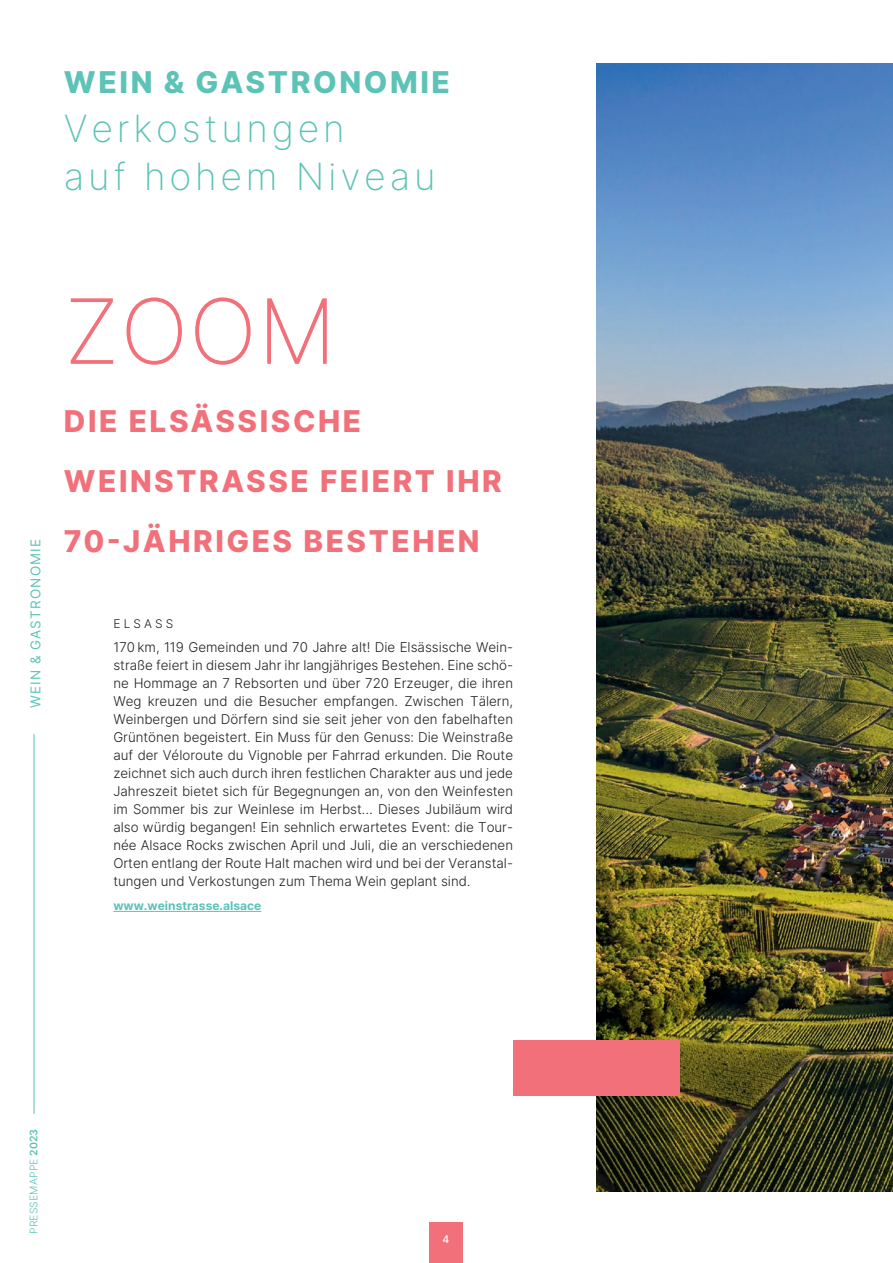
<style>
.page{position:relative;width:893px;height:1263px;background:#fff}
.page>*{position:absolute;margin:0;border:0;box-sizing:border-box;transform-origin:0 0}
.t1{font:200 90px "Inter";color:#f17079}
.t2{font:200 37.5px/48px "Inter";letter-spacing:.1em;color:#5cc3b6}
.t3{font:800 30px/60px "Inter";letter-spacing:.085em;color:#f17079}
.t4{font:800 30px "Inter";letter-spacing:.085em;color:#5cc3b6}
.t5{font:300 13.5px/18px "Inter";color:#231f20;text-align:justify}
.t6{font:13.5px "Inter";letter-spacing:.085em;color:#5cc3b6}
.t7{font:700 12px "Inter";color:#5cc3b6}
.t8{font:300 12px "Inter";letter-spacing:.26em;color:#231f20}
.t9{font:300 10.5px "Inter";letter-spacing:.01em;color:#5cc3b6}
.t10{font:500 10.5px "Inter";color:#fff}
.s1{font-weight:600}
</style>
<div class="page">
<div style="left:429px;top:1222px;width:34px;height:41px;background:#f17079"></div>
<hr style="left:34px;top:631px;width:1px;height:483px;background:#5cc3b6">
<img style="left:597px;top:64px;width:296px;height:1128px">
<div style="left:513px;top:1040px;width:167px;height:56px;background:#f17079"></div>
<hr style="left:113px;top:911px;width:148px;height:1px;background:#5cc3b6">
<div style="left:27px;top:513px;width:14px;height:221px;background:#fff"></div>
<h3 class="t4" style="left:64px;top:59px;width:388px">WEIN &amp; GASTRONOMIE</h3>
<h2 class="t2" style="left:64px;top:104px;width:373px">Verkostungen<br>auf hohem Niveau</h2>
<p class="t6" style="left:26px;top:708px;width:171px;rotate:-90deg">WEIN &amp; GASTRONOMIE</p>
<h1 class="t1" style="left:64px;top:267px;width:273px">ZOOM</h1>
<h3 class="t3" style="left:64px;top:390px;width:439px">DIE ELSÄSSISCHE<br>WEINSTRASSE FEIERT IHR<br>70-JÄHRIGES BESTEHEN</h3>
<p class="t8" style="left:113px;top:615px;width:62px">ELSASS</p>
<p class="t5" style="left:113px;top:638px;width:401px">170 km, 119 Gemeinden und 70 Jahre alt! Die Elsässische Wein&shy;straße feiert in diesem Jahr ihr langjähriges Bestehen. Eine schö&shy;ne Hommage an 7 Rebsorten und über 720 Erzeuger, die ihren Weg kreuzen und die Besucher empfangen. Zwischen Tälern, Weinbergen und Dörfern sind sie seit jeher von den fabelhaften Grüntönen begeistert. Ein Muss für den Genuss: Die Weinstraße auf der Véloroute du Vignoble per Fahrrad erkunden. Die Route zeichnet sich auch durch ihren festlichen Charakter aus und jede Jahreszeit bietet sich für Begegnungen an, von den Weinfesten im Sommer bis zur Weinlese im Herbst… Dieses Jubiläum wird also würdig begangen! Ein sehnlich erwartetes Event: die Tour&shy;née Alsace Rocks zwischen April und Juli, die an verschiedenen Orten entlang der Route Halt machen wird und bei der Veranstal&shy;tungen und Verkostungen zum Thema Wein geplant sind.</p>
<p class="t7" style="left:113px;top:896px;width:149px">www.weinstrasse.alsace</p>
<p class="t9" style="left:26px;top:1234px;width:107px;rotate:-90deg">PRESSEMAPPE <span class="s1">2023</span></p>
<p class="t10" style="left:442px;top:1231px;width:8px">4</p>
</div>
